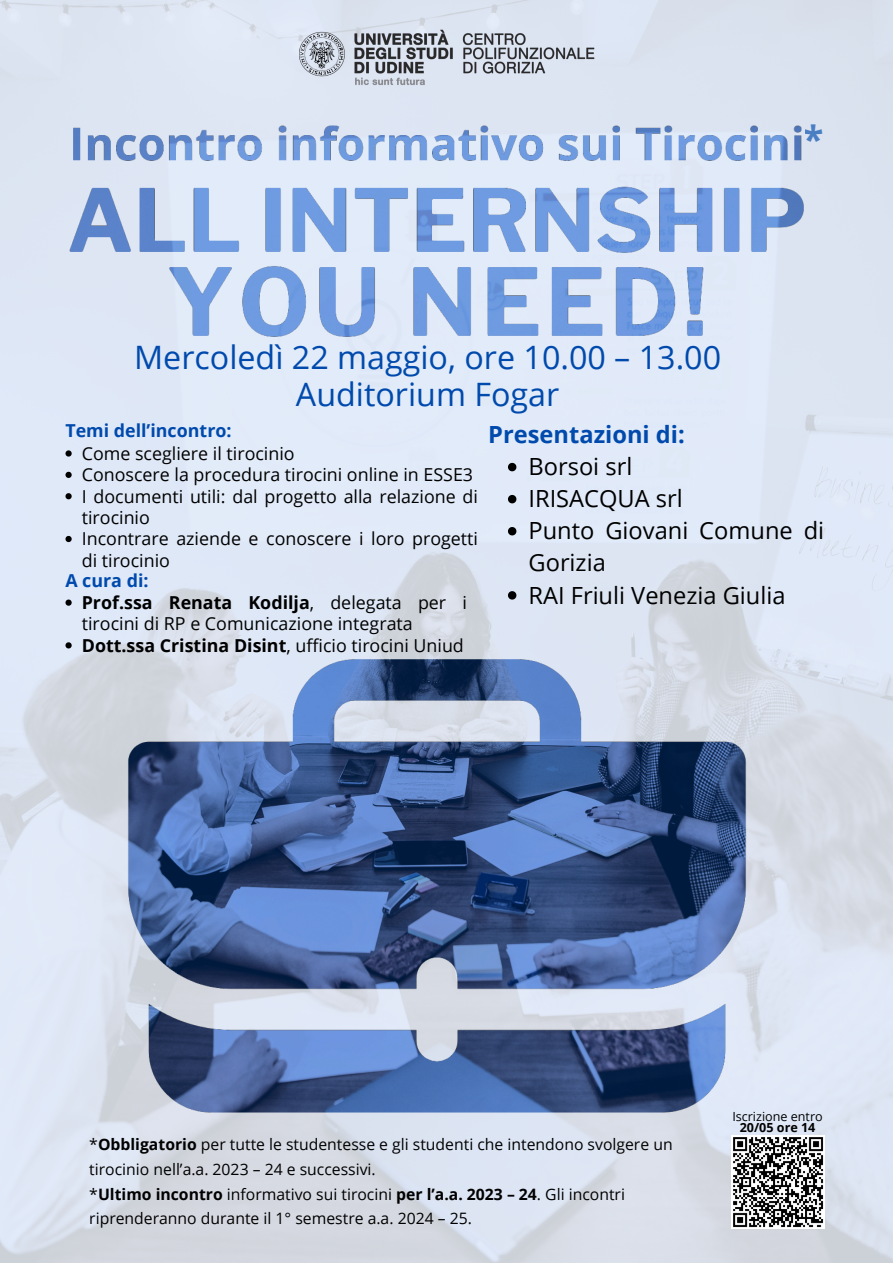
<style>
.page{position:relative;width:893px;height:1263px;background:#fff}
.page>*{position:absolute;margin:0;border:0;box-sizing:border-box;transform-origin:0 0}
.t1{font:700 37.35px "Open Sans";color:#004aad}
.t2{font:32.25px/36.6px "Open Sans";color:#004aad;text-align:center}
.t3{font:23.62px/32.1px "Open Sans";color:#000}
.t4{font:700 23.62px "Open Sans";color:#004aad}
.t5{font:17.85px/21.4px "Open Sans";color:#000}
.t6{font:700 17.85px "Open Sans";color:#000}
.t7{font:700 17.85px "Open Sans";color:#004aad}
.t8{font:15.75px/24.8px "Open Sans";color:#000}
.t9{font:12.6px/11.2px "Open Sans";color:#000;text-align:center}
.s1{font-weight:700}
.s2{font-weight:400}
</style>
<div class="page">
<img style="left:0;top:0;width:893px;height:1263px">
<img style="left:299px;top:27px;width:295px;height:62px">
<img style="left:731px;top:1135px;width:93px;height:93px">
<svg style="left:65px;top:450px;width:7px;height:7px"></svg>
<svg style="left:65px;top:472px;width:7px;height:6px"></svg>
<svg style="left:65px;top:493px;width:7px;height:6px"></svg>
<svg style="left:65px;top:536px;width:7px;height:6px"></svg>
<svg style="left:65px;top:599px;width:7px;height:7px"></svg>
<svg style="left:65px;top:642px;width:7px;height:6px"></svg>
<svg style="left:508px;top:463px;width:8px;height:8px"></svg>
<svg style="left:508px;top:495px;width:8px;height:8px"></svg>
<svg style="left:508px;top:527px;width:8px;height:8px"></svg>
<svg style="left:508px;top:591px;width:8px;height:9px"></svg>
<p class="t2" style="left:134px;top:338px;width:588px">Mercoledì 22 maggio, ore 10.00 – 13.00<br>Auditorium Fogar</p>
<h1 class="t1" style="left:804px;top:113px;width:22px">*</h1>
<p class="t7" style="left:65px;top:418px;width:168px">Temi dell’incontro:</p>
<h1 class="t5" style="left:82px;top:442px;width:214px">Come scegliere il tirocinio</h1>
<h4 class="t5" style="left:82px;top:464px;width:393px">Conoscere la procedura tirocini online in ESSE3</h4>
<p class="t5" style="left:82px;top:485px;width:398px">I documenti utili: dal progetto alla relazione di tirocinio</p>
<p class="t5" style="left:82px;top:528px;width:398px">Incontrare aziende e conoscere i loro progetti di tirocinio</p>
<p class="t7" style="left:65px;top:567px;width:85px">A cura di:</p>
<h4 class="t5" style="left:82px;top:591px;width:387px"><span class="s1">Prof.ssa Renata Kodilja</span>, delegata per i tirocini di RP e Comunicazione integrata</h4>
<p class="t6" style="left:82px;top:633px;width:384px">Dott.ssa Cristina Disint<span class="s2">, ufficio tirocini Uniud</span></p>
<p class="t4" style="left:488px;top:418px;width:198px">Presentazioni di:</p>
<p class="t3" style="left:528px;top:450px;width:105px">Borsoi srl</p>
<p class="t3" style="left:528px;top:482px;width:156px">IRISACQUA srl</p>
<p class="t3" style="left:528px;top:514px;width:297px">Punto Giovani Comune di<br>Gorizia</p>
<h6 class="t3" style="left:528px;top:578px;width:259px">RAI Friuli Venezia Giulia</h6>
<h2 class="t9" style="left:732px;top:1110px;width:92px">Iscrizione entro<br><span class="s1">20/05 ore 14</span></h2>
<p class="t8" style="left:89px;top:1132px;width:585px">*<span class="s1">Obbligatorio</span> per tutte le studentesse e gli studenti che intendono svolgere un tirocinio nell’a.a. 2023 – 24 e successivi.<br>*<span class="s1">Ultimo incontro</span> informativo sui tirocini <span class="s1">per l’a.a. 2023 – 24</span>. Gli incontri riprenderanno durante il 1° semestre a.a. 2024 – 25.</p>
</div>
